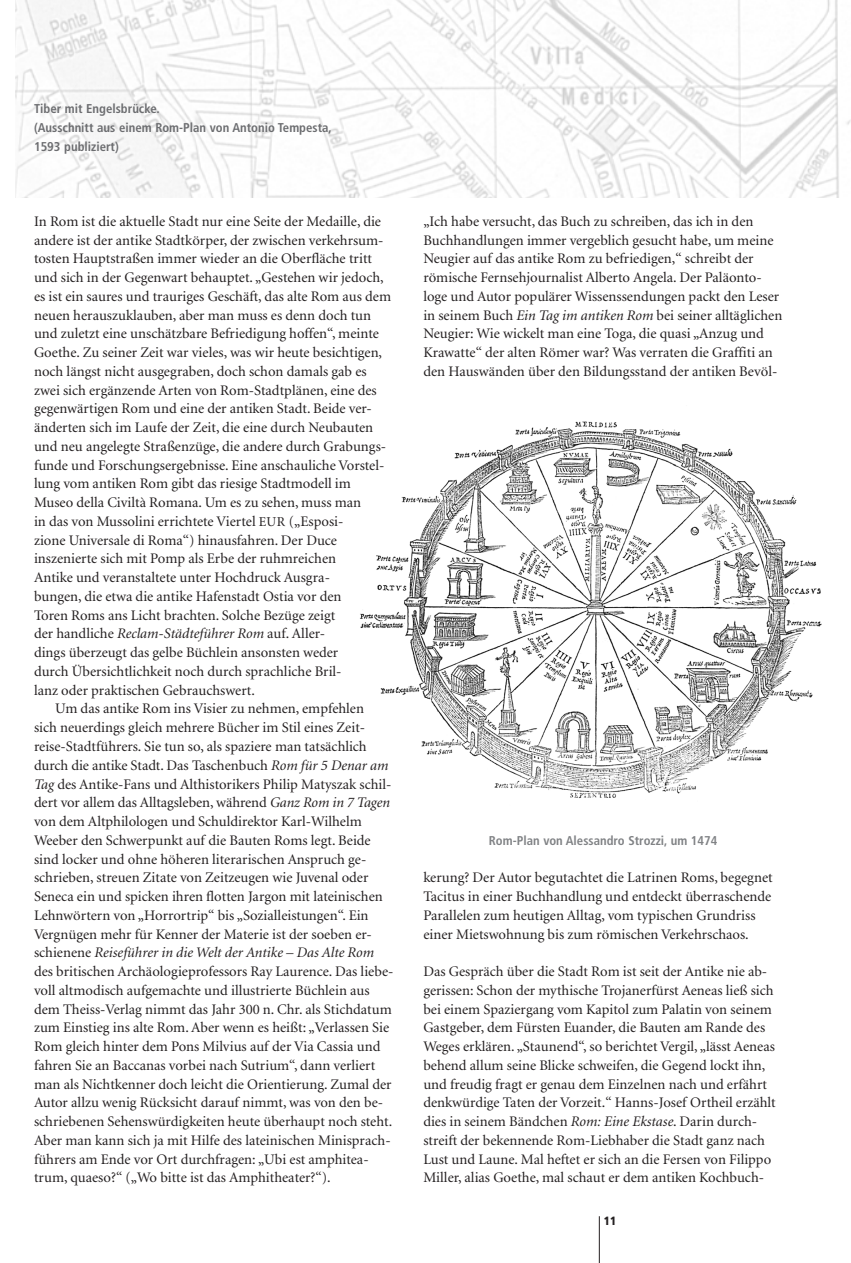
<style>
.page{position:relative;width:851px;height:1263px;background:#fff}
.page>*{position:absolute;margin:0;border:0;box-sizing:border-box;transform-origin:0 0}
.t1{font:14.7px/18.8px "Minion";color:#231f20}
.t2{font:italic 14.7px "Minion";color:#231f20}
.t3{font:700 condensed 12.75px/18.8px "Frutiger";color:#6c6d70}
.t4{font:700 condensed 12.75px "Frutiger";color:#808285}
.t5{font:900 condensed 12px "Frutiger";color:#231f20}
.s1{font-size:13.5px}
.s2{font-style:italic}
.s3{font-style:normal}
</style>
<div class="page">
<img style="left:15px;top:0;width:835px;height:198px">
<hr style="left:599px;top:1216px;width:1px;height:47px;background:#231f20">
<img style="left:360px;top:421px;width:462px;height:378px">
<p class="t3" style="left:34px;top:101px;width:299px">Tiber mit Engelsbrücke.<br>(Ausschnitt aus einem Rom-Plan von Antonio Tempesta,<br>1593 publiziert)</p>
<p class="t1" style="left:34px;top:213px;width:348px">In Rom ist die aktuelle Stadt nur eine Seite der Medaille, die</p>
<p class="t1" style="left:34px;top:232px;width:351px">andere ist der antike Stadtkörper, der zwischen verkehrsum-</p>
<p class="t1" style="left:34px;top:250px;width:339px">tosten Hauptstraßen immer wieder an die Oberfläche tritt</p>
<p class="t1" style="left:34px;top:269px;width:351px">und sich in der Gegenwart behauptet. „Gestehen wir jedoch,</p>
<p class="t1" style="left:34px;top:288px;width:358px">es ist ein saures und trauriges Geschäft, das alte Rom aus dem</p>
<p class="t1" style="left:34px;top:307px;width:338px">neuen herauszuklauben, aber man muss es denn doch tun</p>
<p class="t1" style="left:34px;top:325px;width:346px">und zuletzt eine unschätzbare Befriedigung hoffen“, meinte</p>
<p class="t1" style="left:34px;top:344px;width:349px">Goethe. Zu seiner Zeit war vieles, was wir heute besichtigen,</p>
<p class="t1" style="left:34px;top:363px;width:334px">noch längst nicht ausgegraben, doch schon damals gab es</p>
<p class="t1" style="left:34px;top:382px;width:344px">zwei sich ergänzende Arten von Rom-Stadtplänen, eine des</p>
<p class="t1" style="left:34px;top:400px;width:339px">gegenwärtigen Rom und eine der antiken Stadt. Beide ver-</p>
<p class="t1" style="left:34px;top:419px;width:340px">änderten sich im Laufe der Zeit, die eine durch Neubauten</p>
<p class="t1" style="left:34px;top:438px;width:353px">und neu angelegte Straßenzüge, die andere durch Grabungs-</p>
<p class="t1" style="left:34px;top:457px;width:352px">funde und Forschungsergebnisse. Eine anschauliche Vorstel-</p>
<p class="t1" style="left:34px;top:475px;width:318px">lung vom antiken Rom gibt das riesige Stadtmodell im</p>
<p class="t1" style="left:34px;top:494px;width:328px">Museo della Civiltà Romana. Um es zu sehen, muss man</p>
<p class="t1" style="left:34px;top:513px;width:311px">in das von Mussolini errichtete Viertel <span class="s1">EUR</span> („Esposi-</p>
<p class="t1" style="left:34px;top:532px;width:304px">zione Universale di Roma“) hinausfahren. Der Duce</p>
<p class="t1" style="left:34px;top:550px;width:303px">inszenierte sich mit Pomp als Erbe der ruhmreichen</p>
<p class="t1" style="left:34px;top:569px;width:297px">Antike und veranstaltete unter Hochdruck Ausgra-</p>
<p class="t1" style="left:34px;top:588px;width:309px">bungen, die etwa die antike Hafenstadt Ostia vor den</p>
<p class="t1" style="left:34px;top:607px;width:302px">Toren Roms ans Licht brachten. Solche Bezüge zeigt</p>
<p class="t1" style="left:34px;top:625px;width:292px">der handliche <span class="s2">Reclam-Städteführer Rom</span> auf. Aller-</p>
<p class="t1" style="left:34px;top:644px;width:306px">dings überzeugt das gelbe Büchlein ansonsten weder</p>
<p class="t1" style="left:34px;top:663px;width:309px">durch Übersichtlichkeit noch durch sprachliche Bril-</p>
<p class="t1" style="left:34px;top:682px;width:222px">lanz oder praktischen Gebrauchswert.</p>
<p class="t1" style="left:55px;top:700px;width:310px">Um das antike Rom ins Visier zu nehmen, empfehlen</p>
<p class="t1" style="left:34px;top:719px;width:332px">sich neuerdings gleich mehrere Bücher im Stil eines Zeit-</p>
<p class="t1" style="left:34px;top:738px;width:334px">reise-Stadtführers. Sie tun so, als spaziere man tatsächlich</p>
<p class="t1" style="left:34px;top:757px;width:356px">durch die antike Stadt. Das Taschenbuch <span class="s2">Rom für 5 Denar am</span></p>
<p class="t1" style="left:34px;top:775px;width:359px"><span class="s2">Tag</span> des Antike-Fans und Althistorikers Philip Matyszak schil-</p>
<p class="t1" style="left:34px;top:794px;width:357px">dert vor allem das Alltagsleben, während <span class="s2">Ganz Rom in 7 Tagen</span></p>
<p class="t1" style="left:34px;top:813px;width:329px">von dem Altphilologen und Schuldirektor Karl-Wilhelm</p>
<p class="t1" style="left:34px;top:832px;width:338px">Weeber den Schwerpunkt auf die Bauten Roms legt. Beide</p>
<p class="t1" style="left:34px;top:850px;width:334px">sind locker und ohne höheren literarischen Anspruch ge-</p>
<p class="t1" style="left:34px;top:869px;width:336px">schrieben, streuen Zitate von Zeitzeugen wie Juvenal oder</p>
<p class="t1" style="left:34px;top:888px;width:350px">Seneca ein und spicken ihren flotten Jargon mit lateinischen</p>
<p class="t1" style="left:34px;top:907px;width:336px">Lehnwörtern von „Horrortrip“ bis „Sozialleistungen“. Ein</p>
<p class="t1" style="left:34px;top:925px;width:339px">Vergnügen mehr für Kenner der Materie ist der soeben er-</p>
<p class="t2" style="left:34px;top:947px;width:341px"><span class="s3">schienene</span> Reiseführer in die Welt der Antike – Das Alte Rom</p>
<p class="t1" style="left:34px;top:963px;width:361px">des britischen Archäologieprofessors Ray Laurence. Das liebe-</p>
<p class="t1" style="left:34px;top:982px;width:337px">voll altmodisch aufgemachte und illustrierte Büchlein aus</p>
<p class="t1" style="left:34px;top:1000px;width:359px">dem Theiss-Verlag nimmt das Jahr 300 n. Chr. als Stichdatum</p>
<p class="t1" style="left:34px;top:1019px;width:356px">zum Einstieg ins alte Rom. Aber wenn es heißt: „Verlassen Sie</p>
<p class="t1" style="left:34px;top:1038px;width:348px">Rom gleich hinter dem Pons Milvius auf der Via Cassia und</p>
<p class="t1" style="left:34px;top:1057px;width:343px">fahren Sie an Baccanas vorbei nach Sutrium“, dann verliert</p>
<p class="t1" style="left:34px;top:1075px;width:359px">man als Nichtkenner doch leicht die Orientierung. Zumal der</p>
<p class="t1" style="left:34px;top:1094px;width:350px">Autor allzu wenig Rücksicht darauf nimmt, was von den be-</p>
<p class="t1" style="left:34px;top:1113px;width:359px">schriebenen Sehenswürdigkeiten heute überhaupt noch steht.</p>
<p class="t1" style="left:34px;top:1132px;width:358px">Aber man kann sich ja mit Hilfe des lateinischen Minisprach-</p>
<p class="t1" style="left:34px;top:1150px;width:336px">führers am Ende vor Ort durchfragen: „Ubi est amphitea-</p>
<p class="t1" style="left:34px;top:1169px;width:298px">trum, quaeso?“ („Wo bitte ist das Amphitheater?“).</p>
<p class="t1" style="left:423px;top:213px;width:360px">„Ich habe versucht, das Buch zu schreiben, das ich in den Buchhandlungen immer vergeblich gesucht habe, um meine Neugier auf das antike Rom zu befriedigen,“ schreibt der römische Fernsehjournalist Alberto Angela. Der Paläonto&shy;loge und Autor populärer Wissenssendungen packt den Leser in seinem Buch <span class="s2">Ein Tag im antiken Rom</span> bei seiner alltäglichen Neugier: Wie wickelt man eine Toga, die quasi „Anzug und Krawatte“ der alten Römer war? Was verraten die Graffiti an den Hauswänden über den Bildungsstand der antiken Bevöl-</p>
<p class="t4" style="left:489px;top:835px;width:230px">Rom-Plan von Alessandro Strozzi, um 1474</p>
<p class="t1" style="left:423px;top:869px;width:351px">kerung? Der Autor begutachtet die Latrinen Roms, begegnet Tacitus in einer Buchhandlung und entdeckt überraschende Parallelen zum heutigen Alltag, vom typischen Grundriss einer Mietswohnung bis zum römischen Verkehrschaos.</p>
<p class="t1" style="left:423px;top:963px;width:354px">Das Gespräch über die Stadt Rom ist seit der Antike nie ab&shy;gerissen: Schon der mythische Trojanerfürst Aeneas ließ sich bei einem Spaziergang vom Kapitol zum Palatin von seinem Gastgeber, dem Fürsten Euander, die Bauten am Rande des Weges erklären. „Staunend“, so berichtet Vergil, „lässt Aeneas behend allum seine Blicke schweifen, die Gegend lockt ihn, und freudig fragt er genau dem Einzelnen nach und erfährt denkwürdige Taten der Vorzeit.“ Hanns-Josef Ortheil erzählt dies in seinem Bändchen <span class="s2">Rom: Eine Ekstase</span>. Darin durch&shy;streift der bekennende Rom-Liebhaber die Stadt ganz nach Lust und Laune. Mal heftet er sich an die Fersen von Filippo Miller, alias Goethe, mal schaut er dem antiken Kochbuch-</p>
<p class="t5" style="left:603px;top:1216px;width:14px">11</p>
</div>
